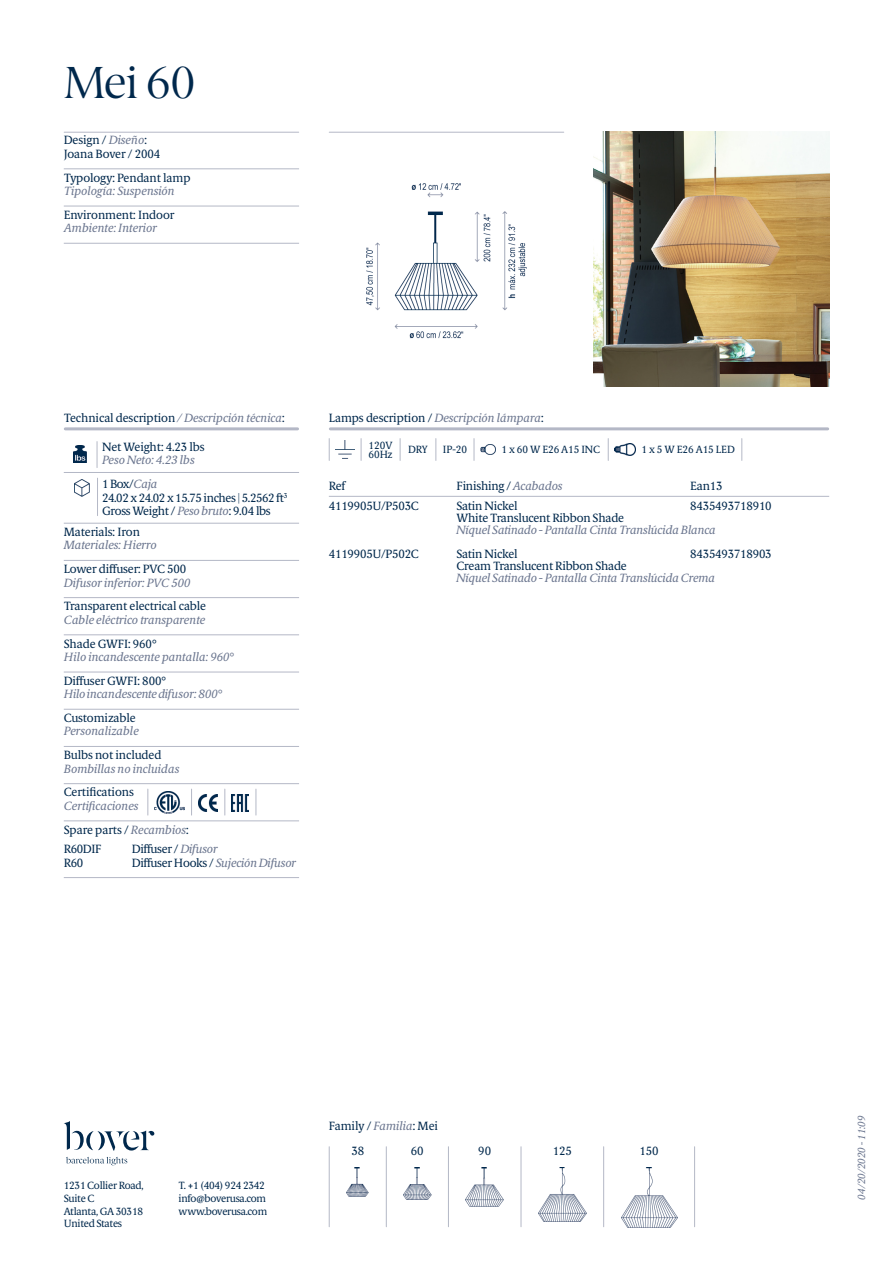
<style>
.page{position:relative;width:893px;height:1263px;background:#fff}
.page>*{position:absolute;margin:0;border:0;box-sizing:border-box;transform-origin:0 0}
.Nom{font:45px "Berlingske Serif";color:#00284c}
.Text_línia_inferior{font:12px/13.5px "Berlingske Serif Tx";letter-spacing:-.01em;color:#00284c}
.Text_línia_inferior-2{font:italic 12px/13.5px "Berlingske Serif Tx";letter-spacing:-.01em;color:#6b768f}
.Acabats{font:12px "Berlingske Serif Tx";letter-spacing:-.02em;color:#00284c}
.Acabats-2{font:italic 12px "Berlingske Serif Tx";letter-spacing:-.02em;color:#6b768f}
.Text_línia_inferior-3{font:12px/13.5px "Berlingske Serif Tx";letter-spacing:-.035em;color:#00284c}
.Info_tècnica{font:10.5px/12.8px "Berlingske Serif Tx";letter-spacing:-.025em;color:#00284c}
.t1{font:italic 10.5px "Berlingske Serif Tx";letter-spacing:-.01em;color:#6b768f}
.s1{font-style:italic;color:#6b768f}
.s2{font-style:normal;color:#00284c}
</style>
<div class="page">
<hr style="left:64px;top:168px;width:235px;height:1px;background:#b4b8c6">
<hr style="left:64px;top:206px;width:235px;height:1px;background:#b4b8c6">
<hr style="left:64px;top:243px;width:235px;height:1px;background:#b4b8c6">
<hr style="left:64px;top:132px;width:235px;height:1px;background:#b4b8c6">
<hr style="left:329px;top:132px;width:235px;height:1px;background:#b4b8c6">
<img style="left:366px;top:183px;width:161px;height:156px">
<hr style="left:64px;top:472px;width:235px;height:1px;background:#b4b8c6">
<hr style="left:64px;top:523px;width:235px;height:1px;background:#b4b8c6">
<hr style="left:64px;top:560px;width:235px;height:1px;background:#b4b8c6">
<hr style="left:64px;top:597px;width:235px;height:1px;background:#b4b8c6">
<hr style="left:64px;top:634px;width:235px;height:1px;background:#b4b8c6">
<hr style="left:64px;top:672px;width:235px;height:1px;background:#b4b8c6">
<hr style="left:64px;top:709px;width:235px;height:1px;background:#b4b8c6">
<hr style="left:64px;top:746px;width:235px;height:1px;background:#b4b8c6">
<hr style="left:64px;top:783px;width:235px;height:1px;background:#b4b8c6">
<hr style="left:64px;top:820px;width:235px;height:1px;background:#b4b8c6">
<hr style="left:64px;top:877px;width:235px;height:1px;background:#b4b8c6">
<img style="left:74px;top:446px;width:13px;height:17px">
<svg style="left:97px;top:442px;width:1px;height:26px"></svg>
<img style="left:74px;top:480px;width:15px;height:17px">
<hr style="left:97px;top:478px;width:1px;height:38px;background:#b4b8c6">
<svg style="left:147px;top:789px;width:1px;height:26px"></svg>
<img style="left:155px;top:791px;width:29px;height:22px">
<svg style="left:191px;top:789px;width:1px;height:26px"></svg>
<img style="left:199px;top:794px;width:19px;height:17px">
<svg style="left:224px;top:789px;width:1px;height:26px"></svg>
<img style="left:232px;top:794px;width:17px;height:17px">
<svg style="left:256px;top:789px;width:1px;height:26px"></svg>
<hr style="left:65px;top:427px;width:233px;height:3px;background:#b4b8c6">
<hr style="left:330px;top:427px;width:498px;height:3px;background:#b4b8c6">
<hr style="left:329px;top:1147px;width:1px;height:80px;background:#b4b8c6">
<img style="left:347px;top:1167px;width:22px;height:30px">
<hr style="left:386px;top:1147px;width:1px;height:80px;background:#b4b8c6">
<hr style="left:448px;top:1147px;width:1px;height:80px;background:#b4b8c6">
<img style="left:404px;top:1167px;width:27px;height:33px">
<img style="left:466px;top:1167px;width:38px;height:39px">
<img style="left:538px;top:1167px;width:48px;height:54px">
<img style="left:621px;top:1167px;width:56px;height:60px">
<hr style="left:521px;top:1147px;width:1px;height:80px;background:#b4b8c6">
<hr style="left:603px;top:1147px;width:1px;height:80px;background:#b4b8c6">
<hr style="left:694px;top:1147px;width:1px;height:80px;background:#b4b8c6">
<svg style="left:474px;top:439px;width:1px;height:21px"></svg>
<svg style="left:435px;top:439px;width:1px;height:21px"></svg>
<svg style="left:400px;top:439px;width:1px;height:21px"></svg>
<svg style="left:329px;top:439px;width:1px;height:21px"></svg>
<svg style="left:608px;top:439px;width:1px;height:21px"></svg>
<img style="left:481px;top:444px;width:14px;height:11px">
<img style="left:615px;top:444px;width:20px;height:11px">
<svg style="left:741px;top:439px;width:1px;height:21px"></svg>
<svg style="left:361px;top:439px;width:1px;height:21px"></svg>
<img style="left:336px;top:440px;width:18px;height:19px">
<img style="left:594px;top:132px;width:235px;height:255px">
<svg style="left:66px;top:1157px;width:61px;height:8px"></svg>
<svg style="left:64px;top:1121px;width:90px;height:29px"></svg>
<hr style="left:329px;top:496px;width:500px;height:1px;background:#b4b8c6">
<p class="Nom" style="left:64px;top:53px;width:133px">Mei 60</p>
<p class="Text_línia_inferior" style="left:64px;top:133px;width:98px">Design / <span class="s1">Diseño</span>:<br>Joana Bover / 2004</p>
<p class="Text_línia_inferior" style="left:64px;top:171px;width:128px">Typology: Pendant lamp<br><span class="s1">Tipología: Suspensión</span></p>
<p class="Text_línia_inferior" style="left:64px;top:208px;width:112px">Environment: Indoor<br><span class="s1">Ambiente: Interior</span></p>
<p class="Text_línia_inferior" style="left:64px;top:411px;width:222px">Technical description <span class="s1">/ Descripción técnica</span>:</p>
<p class="Text_línia_inferior" style="left:329px;top:411px;width:216px">Lamps description / <span class="s1">Descripción lámpara</span>:</p>
<p class="Text_línia_inferior" style="left:102px;top:440px;width:104px">Net Weight: 4.23 lbs<br><span class="s1">Peso Neto: 4.23 lbs</span></p>
<p class="Text_línia_inferior-3" style="left:102px;top:477px;width:187px">1 Box/<span class="s1">Caja<br></span>24.02 x 24.02 x 15.75 inches | 5.2562 ft<sup>3<br></sup>Gross Weight / <span class="s1">Peso bruto</span>: 9.04 lbs</p>
<p class="Text_línia_inferior-2" style="left:64px;top:525px;width:95px"><span class="s2">Materials: Iron<br></span>Materiales: Hierro</p>
<p class="Text_línia_inferior-2" style="left:64px;top:562px;width:128px"><span class="s2">Lower diffuser: PVC 500<br></span>Difusor inferior: PVC 500</p>
<p class="Text_línia_inferior" style="left:64px;top:599px;width:144px">Transparent electrical cable<br><span class="s1">Cable eléctrico transparente</span></p>
<p class="Text_línia_inferior-2" style="left:64px;top:637px;width:172px"><span class="s2">Shade GWFI: 960°<br></span>Hilo incandescente pantalla: 960°</p>
<p class="Text_línia_inferior-2" style="left:64px;top:674px;width:160px"><span class="s2">Diffuser GWFI: 800°<br></span>Hilo incandescente difusor: 800°</p>
<p class="Text_línia_inferior-2" style="left:64px;top:711px;width:77px"><span class="s2">Customizable<br></span>Personalizable</p>
<p class="Text_línia_inferior-2" style="left:64px;top:748px;width:117px"><span class="s2">Bulbs not included<br></span>Bombillas no incluidas</p>
<p class="Text_línia_inferior-2" style="left:64px;top:785px;width:76px"><span class="s2">Certifications<br></span>Certificaciones</p>
<p class="Text_línia_inferior" style="left:64px;top:820px;width:126px;line-height:19.5px">Spare parts / <span class="s1">Recambios</span>:<br>R60DIF</p>
<p class="Text_línia_inferior" style="left:132px;top:842px;width:87px">Diffuser / <span class="s1">Difusor</span></p>
<p class="Text_línia_inferior" style="left:64px;top:856px;width:21px">R60</p>
<p class="Text_línia_inferior-2" style="left:132px;top:856px;width:166px"><span class="s2">Diffuser Hooks /</span> Sujeción Difusor</p>
<p class="Info_tècnica" style="left:369px;top:439px;width:25px">120V</p>
<p class="Info_tècnica" style="left:369px;top:448px;width:26px">60Hz</p>
<p class="Info_tècnica" style="left:408px;top:443px;width:21px">DRY</p>
<p class="Info_tècnica" style="left:443px;top:443px;width:26px">IP-20</p>
<p class="Info_tècnica" style="left:502px;top:443px;width:100px">1 x 60 W E26 A15 INC</p>
<p class="Info_tècnica" style="left:641px;top:443px;width:95px">1 x 5 W E26 A15 LED</p>
<p class="Acabats" style="left:329px;top:477px;width:18px">Ref</p>
<p class="Acabats" style="left:456px;top:477px;width:108px">Finishing / <span class="s1">Acabados</span></p>
<p class="Acabats" style="left:690px;top:477px;width:34px">Ean13</p>
<p class="Acabats" style="left:329px;top:497px;width:92px">4119905U/P503C</p>
<p class="Acabats" style="left:456px;top:497px;width:63px">Satin Nickel</p>
<p class="Acabats" style="left:690px;top:497px;width:83px">8435493718910</p>
<p class="Acabats" style="left:456px;top:509px;width:169px">White Translucent Ribbon Shade</p>
<p class="Acabats-2" style="left:456px;top:521px;width:261px">Níquel Satinado - Pantalla Cinta Translúcida Blanca</p>
<p class="Acabats" style="left:329px;top:545px;width:92px">4119905U/P502C</p>
<p class="Acabats" style="left:456px;top:545px;width:63px">Satin Nickel</p>
<p class="Acabats" style="left:690px;top:545px;width:83px">8435493718903</p>
<p class="Acabats" style="left:456px;top:557px;width:172px">Cream Translucent Ribbon Shade</p>
<p class="Acabats-2" style="left:456px;top:569px;width:260px">Níquel Satinado - Pantalla Cinta Translúcida Crema</p>
<p class="Info_tècnica" style="left:64px;top:1179px;width:81px">1231 Collier Road,<br>Suite C<br>Atlanta, GA 30318<br>United States</p>
<p class="Info_tècnica" style="left:179px;top:1179px;width:90px">T. +1 (404) 924 2342 info@boverusa.com www.boverusa.com</p>
<p class="Text_línia_inferior" style="left:329px;top:1119px;width:111px">Family / <span class="s1">Familia</span>: Mei</p>
<p class="Text_línia_inferior" style="left:351px;top:1144px;width:14px">38</p>
<p class="Text_línia_inferior" style="left:411px;top:1144px;width:14px">60</p>
<p class="Text_línia_inferior" style="left:478px;top:1144px;width:14px">90</p>
<p class="Text_línia_inferior" style="left:553px;top:1144px;width:21px">125</p>
<p class="Text_línia_inferior" style="left:639px;top:1144px;width:21px">150</p>
<p class="t1" style="left:854px;top:1199px;width:86px;rotate:-90deg">04/20/2020 - 11:09</p>
</div>
